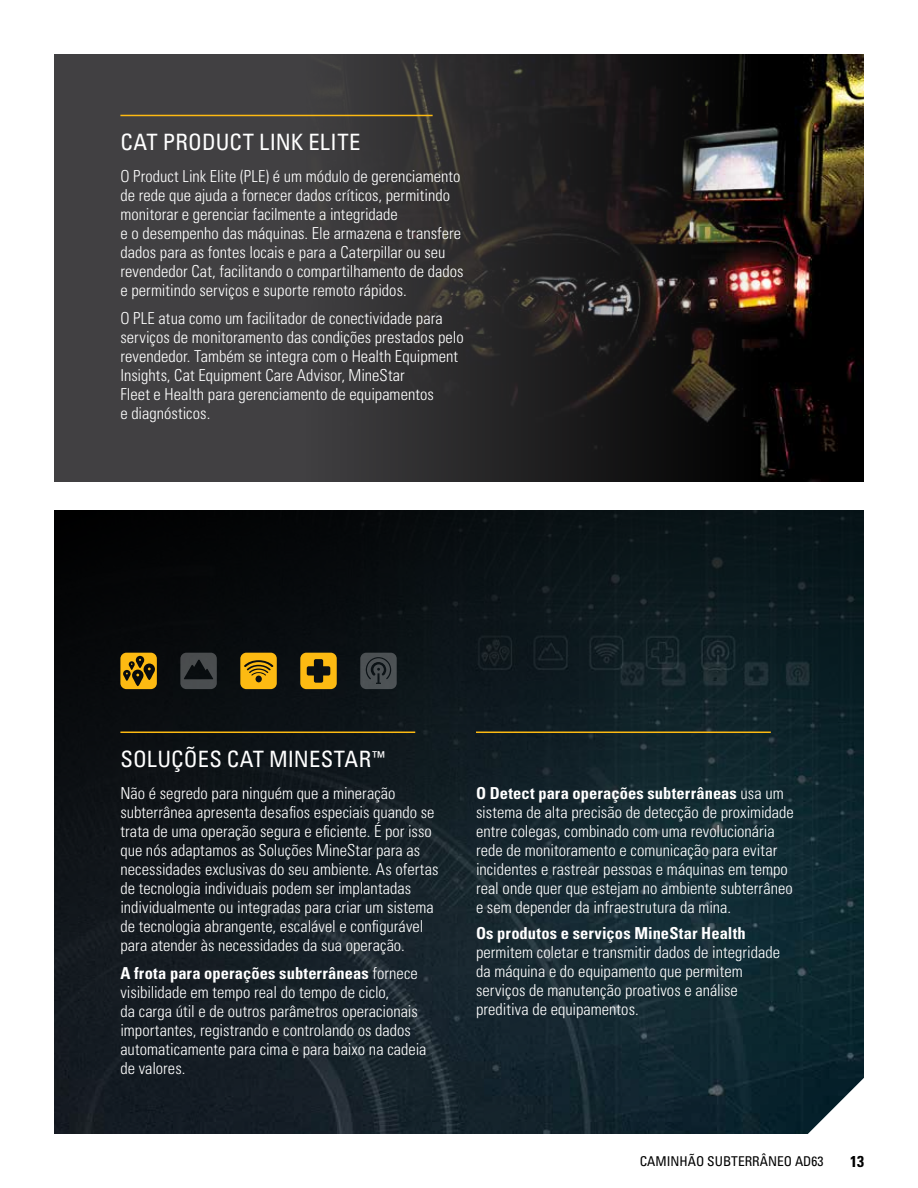
<style>
.page{position:relative;width:918px;height:1188px;background:#fff}
.page>*{position:absolute;margin:0;border:0;box-sizing:border-box;transform-origin:0 0}
.t1{font:condensed 22.5px "Univers LT Std";letter-spacing:.01em;color:#fff}
.t2{font:300 condensed 16.5px/18.9px "Univers LT Std";color:#fff}
.t3{font:700 condensed 16.5px "Univers LT Std";letter-spacing:.01em;color:#fff}
.t4{font:700 condensed 15.75px "Univers LT Std";color:#000}
.t5{font:condensed 13.5px "Univers LT Std";color:#000}
.s1{font-weight:700}
</style>
<div class="page">
<div style="left:54px;top:54px;width:810px;height:428px;background:#414042"></div>
<svg style="left:54px;top:510px;width:810px;height:624px;background:#101d23"></svg>
<hr style="left:120px;top:732px;width:295px;height:1px;background:#fdba12">
<hr style="left:476px;top:732px;width:295px;height:1px;background:#fdba12">
<img style="left:294px;top:54px;width:570px;height:428px">
<hr style="left:120px;top:115px;width:313px;height:1px;background:#fdba12">
<svg style="left:808px;top:1078px;width:56px;height:56px"></svg>
<svg style="left:180px;top:653px;width:37px;height:36px"></svg>
<svg style="left:300px;top:653px;width:37px;height:36px"></svg>
<svg style="left:120px;top:653px;width:37px;height:36px"></svg>
<svg style="left:240px;top:653px;width:37px;height:36px"></svg>
<svg style="left:360px;top:653px;width:37px;height:36px"></svg>
<h1 class="t1" style="left:120px;top:128px;width:242px">CAT PRODUCT LINK ELITE</h1>
<p class="t2" style="left:120px;top:167px;width:345px">O Product Link Elite (PLE) é um módulo de gerenciamento de rede que ajuda a fornecer dados críticos, permitindo monitorar e gerenciar facilmente a integridade<br>e o desempenho das máquinas. Ele armazena e transfere dados para as fontes locais e para a Caterpillar ou seu revendedor Cat, facilitando o compartilhamento de dados e permitindo serviços e suporte remoto rápidos.</p>
<p class="t2" style="left:120px;top:309px;width:345px">O PLE atua como um facilitador de conectividade para serviços de monitoramento das condições prestados pelo revendedor. Também se integra com o Health Equipment Insights, Cat Equipment Care Advisor, MineStar<br>Fleet e Health para gerenciamento de equipamentos<br>e diagnósticos.</p>
<h1 class="t1" style="left:120px;top:745px;width:266px">SOLUÇÕES CAT MINESTAR<sup>™</sup></h1>
<p class="t2" style="left:120px;top:784px;width:320px">Não é segredo para ninguém que a mineração subterrânea apresenta desafios especiais quando se trata de uma operação segura e eficiente. É por isso que nós adaptamos as Soluções MineStar para as necessidades exclusivas do seu ambiente. As ofertas de tecnologia individuais podem ser implantadas individualmente ou integradas para criar um sistema de tecnologia abrangente, escalável e configurável para atender às necessidades da sua operação.</p>
<p class="t2" style="left:120px;top:964px;width:308px"><span class="s1">A frota para operações subterrâneas</span> fornece visibilidade em tempo real do tempo de ciclo,<br>da carga útil e de outros parâmetros operacionais importantes, registrando e controlando os dados automaticamente para cima e para baixo na cadeia de valores.</p>
<p class="t2" style="left:476px;top:784px;width:319px"><span class="s1">O Detect para operações subterrâneas</span> usa um sistema de alta precisão de detecção de proximidade entre colegas, combinado com uma revolucionária rede de monitoramento e comunicação para evitar incidentes e rastrear pessoas e máquinas em tempo real onde quer que estejam no ambiente subterrâneo e sem depender da infraestrutura da mina.</p>
<p class="t3" style="left:476px;top:923px;width:271px">Os produtos e serviços MineStar Health</p>
<p class="t2" style="left:476px;top:943px;width:306px">permitem coletar e transmitir dados de integridade da máquina e do equipamento que permitem serviços de manutenção proativos e análise preditiva de equipamentos.</p>
<p class="t5" style="left:640px;top:1153px;width:185px">CAMINHÃO SUBTERRÂNEO AD63</p>
<p class="t4" style="left:850px;top:1151px;width:15px">13</p>
</div>
